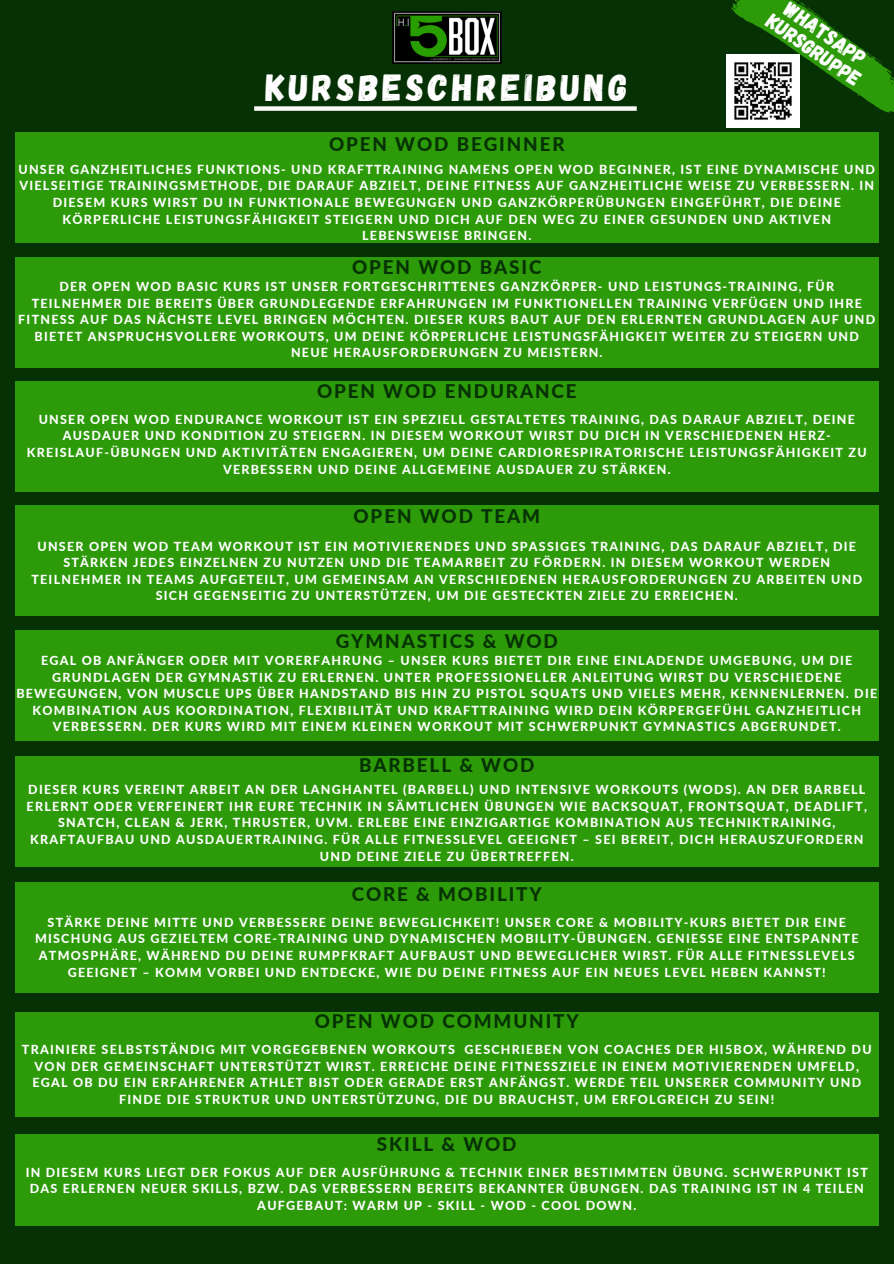
<style>
.page{position:relative;width:894px;height:1264px;background:#fff}
.page>*{position:absolute;margin:0;border:0;box-sizing:border-box;transform-origin:0 0}
.t1{font:37.65px "Gagalin";letter-spacing:.1em;color:#fff}
.t2{font:21px/20.2px "Gagalin";color:#fff;text-align:center}
.t3{font:800 18.75px "Lato";letter-spacing:.1em;color:#063104}
.t4{font:800 12.45px/16.6px "Lato";letter-spacing:.1em;color:#fff;text-align:center}
</style>
<div class="page">
<div style="left:0;top:0;width:893px;height:1263px;background:#063104"></div>
<div style="left:254px;top:106px;width:382px;height:5px;background:#faf9f8"></div>
<img style="left:392px;top:12px;width:109px;height:51px">
<div style="left:15px;top:133px;width:863px;height:110px;background:#2c9a09"></div>
<div style="left:15px;top:258px;width:863px;height:110px;background:#2c9a09"></div>
<div style="left:15px;top:381px;width:863px;height:111px;background:#2c9a09"></div>
<div style="left:15px;top:505px;width:863px;height:110px;background:#2c9a09"></div>
<div style="left:15px;top:630px;width:863px;height:110px;background:#2c9a09"></div>
<div style="left:15px;top:882px;width:863px;height:110px;background:#2c9a09"></div>
<div style="left:15px;top:756px;width:863px;height:110px;background:#2c9a09"></div>
<div style="left:15px;top:1011px;width:863px;height:105px;background:#2c9a09"></div>
<svg style="left:724px;top:0;width:169px;height:133px"></svg>
<div style="left:15px;top:1134px;width:863px;height:92px;background:#2c9a09"></div>
<h3 class="t2" style="left:785px;top:-6px;width:111px;rotate:34deg">Whatsapp<br>Kursgruppe</h3>
<p class="t1" style="left:266px;top:63px;width:363px">KURSBESCHREIBUNG</p>
<p class="t3" style="left:329px;top:133px;width:237px">OPEN WOD BEGINNER</p>
<p class="t4" style="left:18px;top:160px;width:857px">UNSER GANZHEITLICHES FUNKTIONS- UND KRAFTTRAINING NAMENS OPEN WOD BEGINNER, IST EINE DYNAMISCHE UND VIELSEITIGE TRAININGSMETHODE, DIE DARAUF ABZIELT, DEINE FITNESS AUF GANZHEITLICHE WEISE ZU VERBESSERN. IN DIESEM KURS WIRST DU IN FUNKTIONALE BEWEGUNGEN UND GANZKÖRPERÜBUNGEN EINGEFÜHRT, DIE DEINE KÖRPERLICHE LEISTUNGSFÄHIGKEIT STEIGERN UND DICH AUF DEN WEG ZU EINER GESUNDEN UND AKTIVEN LEBENSWEISE BRINGEN.</p>
<h1 class="t4" style="left:18px;top:278px;width:858px">DER OPEN WOD BASIC KURS IST UNSER FORTGESCHRITTENES GANZKÖRPER- UND LEISTUNGS-TRAINING, FÜR TEILNEHMER DIE BEREITS ÜBER GRUNDLEGENDE ERFAHRUNGEN IM FUNKTIONELLEN TRAINING VERFÜGEN UND IHRE FITNESS AUF DAS NÄCHSTE LEVEL BRINGEN MÖCHTEN. DIESER KURS BAUT AUF DEN ERLERNTEN GRUNDLAGEN AUF UND BIETET ANSPRUCHSVOLLERE WORKOUTS, UM DEINE KÖRPERLICHE LEISTUNGSFÄHIGKEIT WEITER ZU STEIGERN UND NEUE HERAUSFORDERUNGEN ZU MEISTERN.</h1>
<h3 class="t3" style="left:352px;top:255px;width:191px">OPEN WOD BASIC</h3>
<h3 class="t3" style="left:317px;top:379px;width:261px">OPEN WOD ENDURANCE</h3>
<p class="t4" style="left:27px;top:410px;width:840px">UNSER OPEN WOD ENDURANCE WORKOUT IST EIN SPEZIELL GESTALTETES TRAINING, DAS DARAUF ABZIELT, DEINE AUSDAUER UND KONDITION ZU STEIGERN. IN DIESEM WORKOUT WIRST DU DICH IN VERSCHIEDENEN HERZ-KREISLAUF-ÜBUNGEN UND AKTIVITÄTEN ENGAGIEREN, UM DEINE CARDIORESPIRATORISCHE LEISTUNGSFÄHIGKEIT ZU VERBESSERN UND DEINE ALLGEMEINE AUSDAUER ZU STÄRKEN.</p>
<p class="t3" style="left:353px;top:504px;width:188px">OPEN WOD TEAM</p>
<p class="t4" style="left:31px;top:537px;width:832px">UNSER OPEN WOD TEAM WORKOUT IST EIN MOTIVIERENDES UND SPASSIGES TRAINING, DAS DARAUF ABZIELT, DIE STÄRKEN JEDES EINZELNEN ZU NUTZEN UND DIE TEAMARBEIT ZU FÖRDERN. IN DIESEM WORKOUT WERDEN TEILNEHMER IN TEAMS AUFGETEILT, UM GEMEINSAM AN VERSCHIEDENEN HERAUSFORDERUNGEN ZU ARBEITEN UND SICH GEGENSEITIG ZU UNTERSTÜTZEN, UM DIE GESTECKTEN ZIELE ZU ERREICHEN.</p>
<p class="t3" style="left:335px;top:629px;width:223px">GYMNASTICS &amp; WOD</p>
<h3 class="t4" style="left:16px;top:651px;width:862px">EGAL OB ANFÄNGER ODER MIT VORERFAHRUNG – UNSER KURS BIETET DIR EINE EINLADENDE UMGEBUNG, UM DIE GRUNDLAGEN DER GYMNASTIK ZU ERLERNEN. UNTER PROFESSIONELLER ANLEITUNG WIRST DU VERSCHIEDENE BEWEGUNGEN, VON MUSCLE UPS ÜBER HANDSTAND BIS HIN ZU PISTOL SQUATS UND VIELES MEHR, KENNENLERNEN. DIE KOMBINATION AUS KOORDINATION, FLEXIBILITÄT UND KRAFTTRAINING WIRD DEIN KÖRPERGEFÜHL GANZHEITLICH VERBESSERN. DER KURS WIRD MIT EINEM KLEINEN WORKOUT MIT SCHWERPUNKT GYMNASTICS ABGERUNDET.</h3>
<p class="t3" style="left:359px;top:754px;width:177px">BARBELL &amp; WOD</p>
<h3 class="t4" style="left:27px;top:780px;width:841px">DIESER KURS VEREINT ARBEIT AN DER LANGHANTEL (BARBELL) UND INTENSIVE WORKOUTS (WODS). AN DER BARBELL ERLERNT ODER VERFEINERT IHR EURE TECHNIK IN SÄMTLICHEN ÜBUNGEN WIE BACKSQUAT, FRONTSQUAT, DEADLIFT, SNATCH, CLEAN &amp; JERK, THRUSTER, UVM. ERLEBE EINE EINZIGARTIGE KOMBINATION AUS TECHNIKTRAINING, KRAFTAUFBAU UND AUSDAUERTRAINING. FÜR ALLE FITNESSLEVEL GEEIGNET – SEI BEREIT, DICH HERAUSZUFORDERN UND DEINE ZIELE ZU ÜBERTREFFEN.</h3>
<h3 class="t3" style="left:351px;top:882px;width:192px">CORE &amp; MOBILITY</h3>
<p class="t4" style="left:35px;top:913px;width:824px">STÄRKE DEINE MITTE UND VERBESSERE DEINE BEWEGLICHKEIT! UNSER CORE &amp; MOBILITY-KURS BIETET DIR EINE MISCHUNG AUS GEZIELTEM CORE-TRAINING UND DYNAMISCHEN MOBILITY-ÜBUNGEN. GENIESSE EINE ENTSPANNTE ATMOSPHÄRE, WÄHREND DU DEINE RUMPFKRAFT AUFBAUST UND BEWEGLICHER WIRST. FÜR ALLE FITNESSLEVELS GEEIGNET – KOMM VORBEI UND ENTDECKE, WIE DU DEINE FITNESS AUF EIN NEUES LEVEL HEBEN KANNST!</p>
<p class="t3" style="left:314px;top:1009px;width:265px">OPEN WOD COMMUNITY</p>
<h3 class="t4" style="left:22px;top:1040px;width:850px">TRAINIERE SELBSTSTÄNDIG MIT VORGEGEBENEN WORKOUTS GESCHRIEBEN VON COACHES DER HI5BOX, WÄHREND DU VON DER GEMEINSCHAFT UNTERSTÜTZT WIRST. ERREICHE DEINE FITNESSZIELE IN EINEM MOTIVIERENDEN UMFELD, EGAL OB DU EIN ERFAHRENER ATHLET BIST ODER GERADE ERST ANFÄNGST. WERDE TEIL UNSERER COMMUNITY UND FINDE DIE STRUKTUR UND UNTERSTÜTZUNG, DIE DU BRAUCHST, UM ERFOLGREICH ZU SEIN!</h3>
<h3 class="t3" style="left:377px;top:1132px;width:141px">SKILL &amp; WOD</h3>
<p class="t4" style="left:26px;top:1163px;width:843px">IN DIESEM KURS LIEGT DER FOKUS AUF DER AUSFÜHRUNG &amp; TECHNIK EINER BESTIMMTEN ÜBUNG. SCHWERPUNKT IST<br>DAS ERLERNEN NEUER SKILLS, BZW. DAS VERBESSERN BEREITS BEKANNTER ÜBUNGEN. DAS TRAINING IST IN 4 TEILEN<br>AUFGEBAUT: WARM UP - SKILL - WOD - COOL DOWN.</p>
</div>
